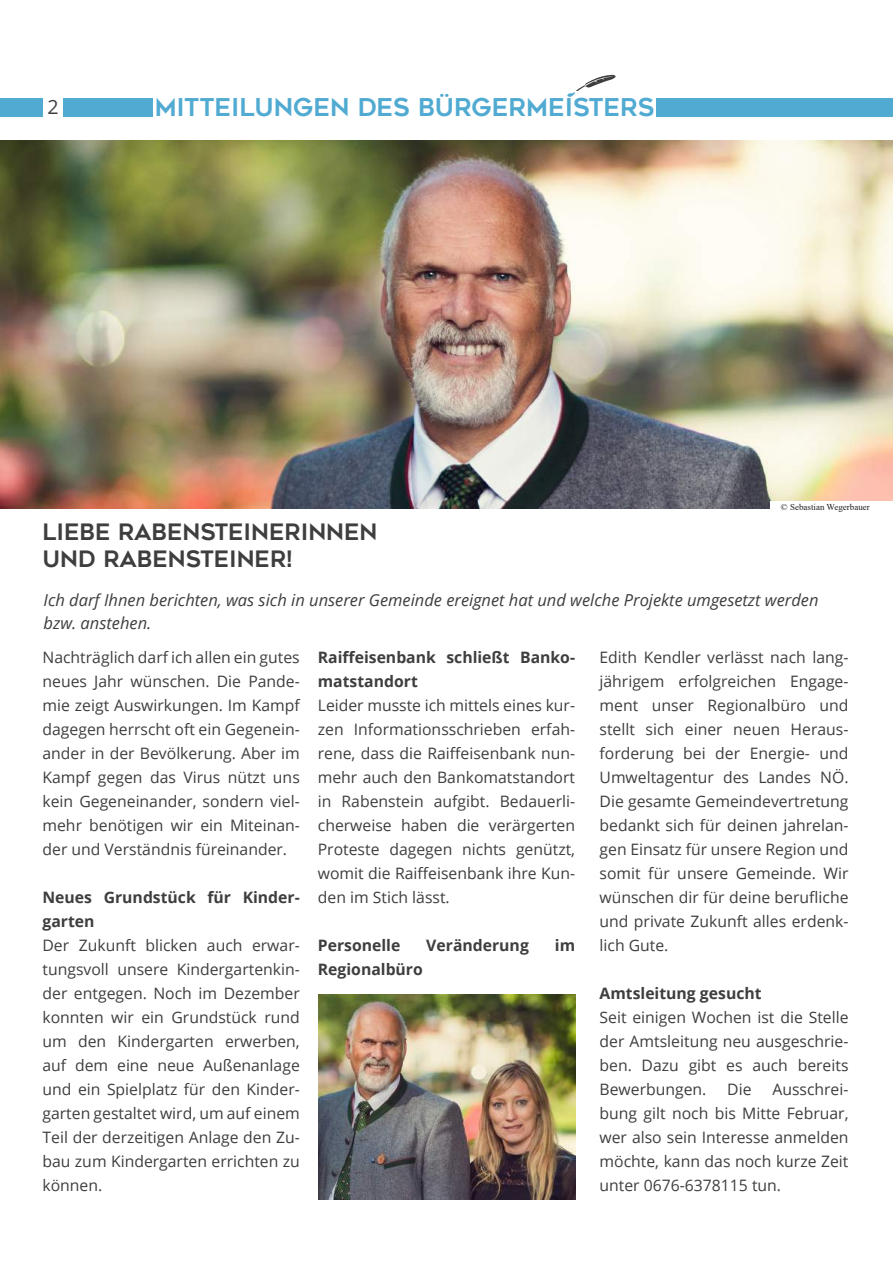
<style>
.page{position:relative;width:893px;height:1263px;background:#fff}
.page>*{position:absolute;margin:0;border:0;box-sizing:border-box;transform-origin:0 0}
.t1{font:24.45px "Geometos";color:#50aad1}
.t2{font:22.5px/27px "Geometos";color:#3e3e3f}
.t3{font:19.65px "Open Sans";color:#3e3e3f}
.t4{font:italic 16.5px/22.5px "Open Sans";color:#3e3e3f}
.t5{font:15.75px/24px "Open Sans";color:#3e3e3f;text-align:justify}
.t6{font:700 15.75px/24px "Open Sans";color:#3e3e3f}
.t7{font:9px "Times New Roman";color:#231f20}
</style>
<div class="page">
<img style="left:0;top:141px;width:893px;height:367px">
<svg style="left:567px;top:74px;width:49px;height:23px"></svg>
<div style="left:657px;top:98px;width:236px;height:19px;background:#50aad1"></div>
<div style="left:64px;top:98px;width:89px;height:19px;background:#50aad1"></div>
<div style="left:0;top:98px;width:43px;height:19px;background:#50aad1"></div>
<div style="left:770px;top:501px;width:123px;height:14px;background:#fff"></div>
<img style="left:318px;top:994px;width:258px;height:205px">
<p class="t3" style="left:47px;top:94px;width:13px">2</p>
<h1 class="t1" style="left:155px;top:94px;width:501px">MITTEILUNGEN DES BÜRGERMEISTERS</h1>
<h2 class="t2" style="left:43px;top:518px;width:336px">LIEBE RABENSTEINERINNEN<br>UND RABENSTEINER!</h2>
<p class="t7" style="left:781px;top:500px;width:90px">© Sebastian Wegerbauer</p>
<p class="t4" style="left:43px;top:588px;width:777px">Ich darf Ihnen berichten, was sich in unserer Gemeinde ereignet hat und welche Projekte umgesetzt werden bzw. anstehen.</p>
<p class="t5" style="left:43px;top:645px;width:259px">Nachträglich darf ich allen ein gutes neues Jahr wünschen. Die Pande&shy;mie zeigt Auswirkungen. Im Kampf dagegen herrscht oft ein Gegenein&shy;ander in der Bevölkerung. Aber im Kampf gegen das Virus nützt uns kein Gegeneinander, sondern viel&shy;mehr benötigen wir ein Miteinan&shy;der und Verständnis füreinander.</p>
<p class="t6" style="left:43px;top:885px;width:259px">Neues Grundstück für Kinder&shy;garten</p>
<p class="t5" style="left:43px;top:933px;width:259px">Der Zukunft blicken auch erwar&shy;tungsvoll unsere Kindergartenkin&shy;der entgegen. Noch im Dezember konnten wir ein Grundstück rund um den Kindergarten erwerben, auf dem eine neue Außenanlage und ein Spielplatz für den Kinder&shy;garten gestaltet wird, um auf einem Teil der derzeitigen Anlage den Zu&shy;bau zum Kindergarten errichten zu können.</p>
<p class="t6" style="left:318px;top:645px;width:259px">Raiffeisenbank schließt Banko&shy;matstandort</p>
<p class="t5" style="left:318px;top:693px;width:259px">Leider musste ich mittels eines kur&shy;zen Informationsschrieben erfah&shy;rene, dass die Raiffeisenbank nun&shy;mehr auch den Bankomatstandort in Rabenstein aufgibt. Bedauerli&shy;cherweise haben die verärgerten Proteste dagegen nichts genützt, womit die Raiffeisenbank ihre Kun&shy;den im Stich lässt.</p>
<p class="t6" style="left:318px;top:933px;width:84px">Personelle</p>
<p class="t6" style="left:426px;top:933px;width:104px">Veränderung</p>
<p class="t6" style="left:555px;top:933px;width:22px">im</p>
<p class="t6" style="left:318px;top:957px;width:107px">Regionalbüro</p>
<p class="t5" style="left:599px;top:645px;width:251px">Edith Kendler verlässt nach lang&shy;jährigem erfolgreichen Engage&shy;ment unser Regionalbüro und stellt sich einer neuen Heraus&shy;forderung bei der Energie- und Umweltagentur des Landes NÖ.<br>Die gesamte Gemeindevertretung bedankt sich für deinen jahrelan&shy;gen Einsatz für unsere Region und somit für unsere Gemeinde. Wir wünschen dir für deine berufliche und private Zukunft alles erdenk&shy;lich Gute.</p>
<p class="t6" style="left:599px;top:981px;width:164px">Amtsleitung gesucht</p>
<p class="t5" style="left:599px;top:1005px;width:251px">Seit einigen Wochen ist die Stelle der Amtsleitung neu ausgeschrie&shy;ben. Dazu gibt es auch bereits Bewerbungen.</p>
<p class="t5" style="left:599px;top:1077px;width:250px;text-indent:173px">Ausschrei&shy;bung gilt noch bis Mitte Februar, wer also sein Interesse anmelden möchte, kann das noch kurze Zeit unter 0676-6378115 tun.</p>
<p class="t5" style="left:727px;top:1077px;width:26px">Die</p>
</div>
